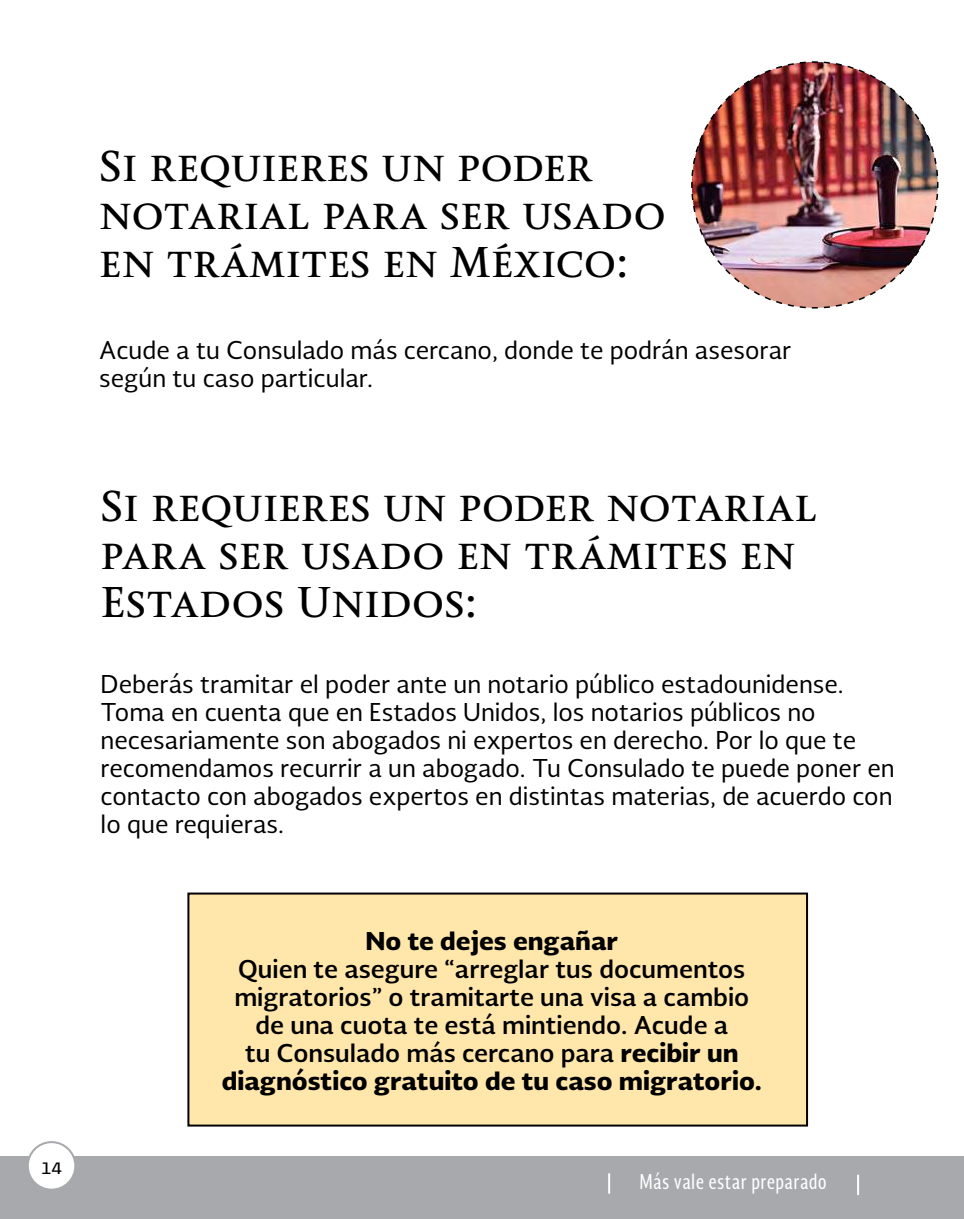
<style>
.page{position:relative;width:964px;height:1219px;background:#fff}
.page>*{position:absolute;margin:0;border:0;box-sizing:border-box;transform-origin:0 0}
.t1{font:700 40px/48px "Soberana Titular";color:#000}
.t2{font:24px/28px "Soberana Sans";color:#000}
.t3{font:700 24px/28px "Soberana Sans";color:#000;text-align:center}
.t4{font:900 24px "Soberana Sans";color:#000}
.t5{font:20px "Soberana Sans Condensed";letter-spacing:.02em;color:#fff}
.t6{font:20px "Presidencia Base";color:#000}
.s1{font-weight:900}
</style>
<div class="page">
<div style="left:187px;top:892px;width:621px;height:234px;background:#ffe6aa;border:2px solid #000"></div>
<img style="left:691px;top:61px;width:248px;height:248px">
<div style="left:0;top:1157px;width:964px;height:62px;background:#a7a9ac"></div>
<div style="left:28px;top:1142px;width:47px;height:48px;background:#fff;border-radius:50%"></div>
<div style="left:27px;top:1141px;width:49px;height:50px;border:2px solid #a7a9ac;border-radius:50%"></div>
<hr style="left:857px;top:1175px;width:2px;height:20px;background:#fff">
<hr style="left:608px;top:1173px;width:2px;height:21px;background:#fff">
<h1 class="t1" style="left:99px;top:142px;width:568px">Si requieres un poder notarial para ser usado en trámites en México:</h1>
<p class="t2" style="left:99px;top:335px;width:694px">Acude a tu Consulado más cercano, donde te podrán asesorar según tu caso particular.</p>
<p class="t6" style="left:41px;top:1157px;width:22px">14</p>
<h1 class="t1" style="left:101px;top:482px;width:718px">Si requieres un poder notarial para ser usado en trámites en<br>Estados Unidos:</h1>
<p class="t2" style="left:101px;top:669px;width:795px">Deberás tramitar el poder ante un notario público estadounidense.<br>Toma en cuenta que en Estados Unidos, los notarios públicos no necesariamente son abogados ni expertos en derecho. Por lo que te recomendamos recurrir a un abogado. Tu Consulado te puede poner en contacto con abogados expertos en distintas materias, de acuerdo con lo que requieras.</p>
<p class="t4" style="left:365px;top:924px;width:254px">No te dejes engañar</p>
<p class="t3" style="left:222px;top:954px;width:542px">Quien te asegure “arreglar tus documentos migratorios” o tramitarte una visa a cambio de una cuota te está mintiendo. Acude a<br>tu Consulado más cercano para <span class="s1">recibir un diagnóstico gratuito de tu caso migratorio.</span></p>
<p class="t5" style="left:639px;top:1168px;width:189px">Más vale estar preparado</p>
</div>
